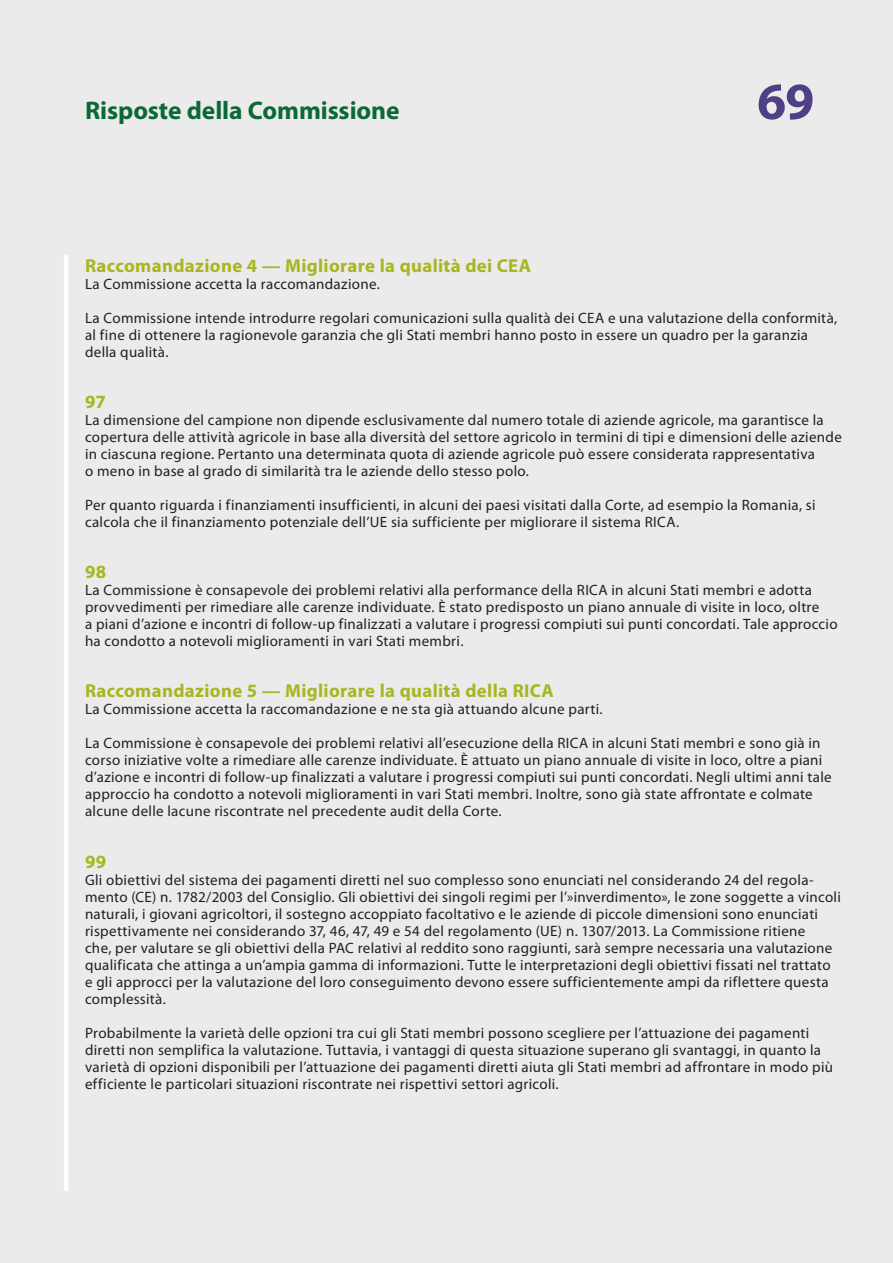
<style>
.page{position:relative;width:893px;height:1263px;background:#ebebeb}
.page>*{position:absolute;margin:0;border:0;box-sizing:border-box;transform-origin:0 0}
.t1{font:700 52.5px "Myriad Pro";color:#4f4085}
.t2{font:700 25.5px "Myriad Pro";letter-spacing:-.005em;color:#0b6938}
.K_03_-_REP_CHIFFRE{font:700 18.75px "Myriad Pro";letter-spacing:.02em;color:#a7b621}
.K_04_-_REP_TEXTE_COU{font:15px/17px "Myriad Pro";letter-spacing:.02em;color:#231f20}
</style>
<div class="page">
<hr style="left:64px;top:255px;width:4px;height:936px;background:#fff">
<h2 class="t2" style="left:85px;top:94px;width:316px">Risposte della Commissione</h2>
<h1 class="t1" style="left:757px;top:67px;width:59px">69</h1>
<p class="K_03_-_REP_CHIFFRE" style="left:85px;top:254px;width:447px">Raccomandazione 4 — Migliorare la qualità dei CEA</p>
<p class="K_04_-_REP_TEXTE_COU" style="left:85px;top:275px;width:296px">La Commissione accetta la raccomandazione.</p>
<p class="K_04_-_REP_TEXTE_COU" style="left:85px;top:309px;width:754px">La Commissione intende introdurre regolari comunicazioni sulla qualità dei CEA e una valutazione della conformità, al fine di ottenere la ragionevole garanzia che gli Stati membri hanno posto in essere un quadro per la garanzia della qualità.</p>
<p class="K_03_-_REP_CHIFFRE" style="left:85px;top:390px;width:22px">97</p>
<p class="K_04_-_REP_TEXTE_COU" style="left:85px;top:411px;width:758px">La dimensione del campione non dipende esclusivamente dal numero totale di aziende agricole, ma garantisce la copertura delle attività agricole in base alla diversità del settore agricolo in termini di tipi e dimensioni delle aziende in ciascuna regione. Pertanto una determinata quota di aziende agricole può essere considerata rappresentativa<br>o meno in base al grado di similarità tra le aziende dello stesso polo.</p>
<p class="K_04_-_REP_TEXTE_COU" style="left:85px;top:496px;width:732px">Per quanto riguarda i finanziamenti insufficienti, in alcuni dei paesi visitati dalla Corte, ad esempio la Romania, si calcola che il finanziamento potenziale dell’UE sia sufficiente per migliorare il sistema RICA.</p>
<p class="K_03_-_REP_CHIFFRE" style="left:85px;top:560px;width:23px">98</p>
<p class="K_04_-_REP_TEXTE_COU" style="left:85px;top:582px;width:754px">La Commissione è consapevole dei problemi relativi alla performance della RICA in alcuni Stati membri e adotta provvedimenti per rimediare alle carenze individuate. È stato predisposto un piano annuale di visite in loco, oltre<br>a piani d’azione e incontri di follow-up finalizzati a valutare i progressi compiuti sui punti concordati. Tale approccio ha condotto a notevoli miglioramenti in vari Stati membri.</p>
<p class="K_03_-_REP_CHIFFRE" style="left:85px;top:679px;width:470px">Raccomandazione 5 — Migliorare la qualità della RICA</p>
<p class="K_04_-_REP_TEXTE_COU" style="left:85px;top:701px;width:519px">La Commissione accetta la raccomandazione e ne sta già attuando alcune parti.</p>
<p class="K_04_-_REP_TEXTE_COU" style="left:85px;top:735px;width:748px">La Commissione è consapevole dei problemi relativi all’esecuzione della RICA in alcuni Stati membri e sono già in corso iniziative volte a rimediare alle carenze individuate. È attuato un piano annuale di visite in loco, oltre a piani d’azione e incontri di follow-up finalizzati a valutare i progressi compiuti sui punti concordati. Negli ultimi anni tale approccio ha condotto a notevoli miglioramenti in vari Stati membri. Inoltre, sono già state affrontate e colmate alcune delle lacune riscontrate nel precedente audit della Corte.</p>
<p class="K_03_-_REP_CHIFFRE" style="left:85px;top:849px;width:23px">99</p>
<p class="K_04_-_REP_TEXTE_COU" style="left:85px;top:871px;width:757px">Gli obiettivi del sistema dei pagamenti diretti nel suo complesso sono enunciati nel considerando 24 del regola&shy;mento (CE) n. 1782/2003 del Consiglio. Gli obiettivi dei singoli regimi per l’»inverdimento», le zone soggette a vincoli naturali, i giovani agricoltori, il sostegno accoppiato facoltativo e le aziende di piccole dimensioni sono enunciati rispettivamente nei considerando 37, 46, 47, 49 e 54 del regolamento (UE) n. 1307/2013. La Commissione ritiene<br>che, per valutare se gli obiettivi della PAC relativi al reddito sono raggiunti, sarà sempre necessaria una valutazione qualificata che attinga a un’ampia gamma di informazioni. Tutte le interpretazioni degli obiettivi fissati nel trattato e gli approcci per la valutazione del loro conseguimento devono essere sufficientemente ampi da riflettere questa complessità.</p>
<p class="K_04_-_REP_TEXTE_COU" style="left:85px;top:1024px;width:750px">Probabilmente la varietà delle opzioni tra cui gli Stati membri possono scegliere per l’attuazione dei pagamenti diretti non semplifica la valutazione. Tuttavia, i vantaggi di questa situazione superano gli svantaggi, in quanto la varietà di opzioni disponibili per l’attuazione dei pagamenti diretti aiuta gli Stati membri ad affrontare in modo più efficiente le particolari situazioni riscontrate nei rispettivi settori agricoli.</p>
</div>
